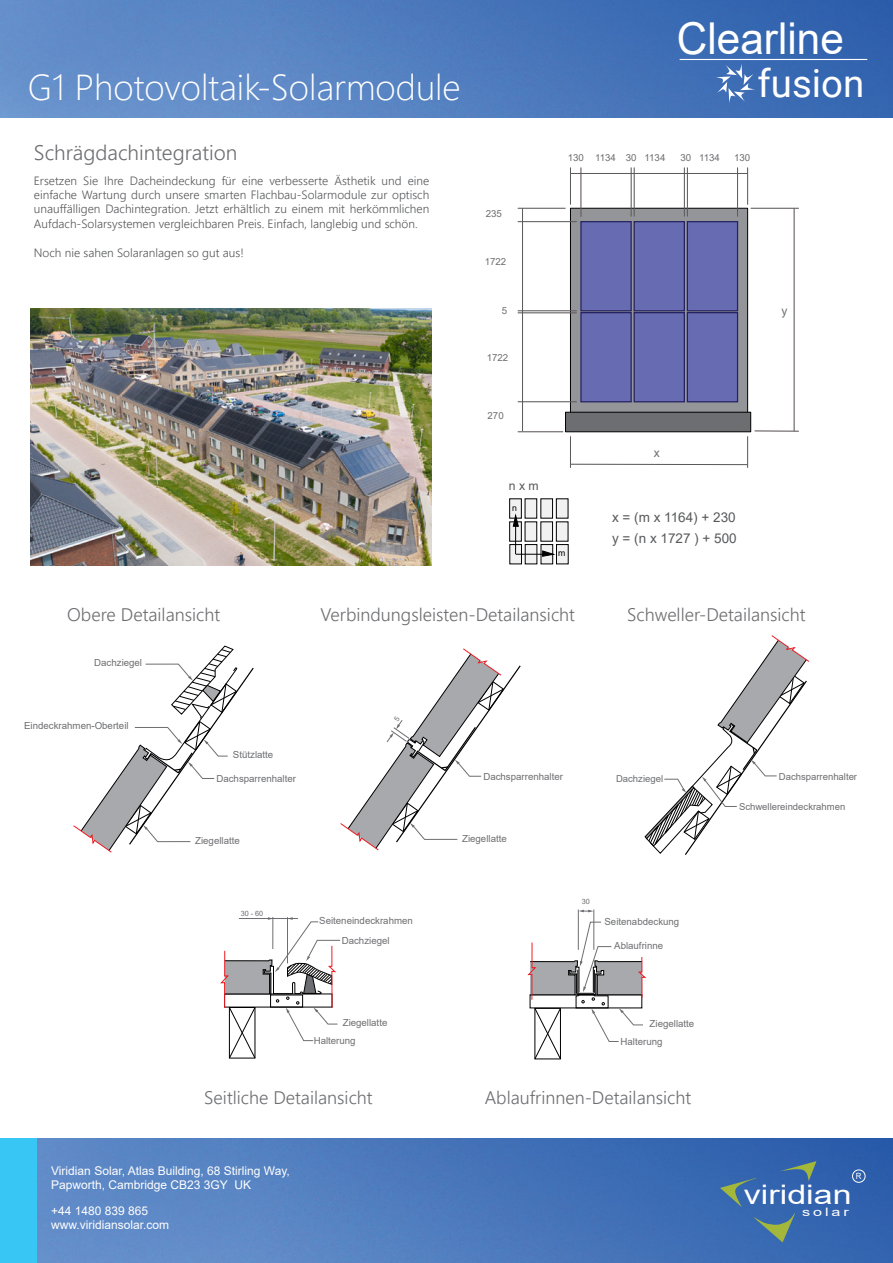
<style>
.page{position:relative;width:893px;height:1263px;background:#fff}
.page>*{position:absolute;margin:0;border:0;box-sizing:border-box;transform-origin:0 0}
.t1{font:43.95px "Arial";color:#fff;scale:.96 1}
.t2{font:38.4px "Roboto";color:#fff}
.t3{font:300 36px "Segoe UI";color:#fff}
.t4{font:27px "Arial";color:#fff;scale:1.26 1}
.t5{font:300 21px "Segoe UI";color:#6d6e71}
.t6{font:300 18.15px "Segoe UI";color:#6d6e71}
.t7{font:13.5px/21px "Arial";color:#58595b}
.t8{font:12.3px "Arial";color:#58595b}
.t9{font:300 12px/14.4px "Segoe UI";color:#58595b;text-align:justify}
.t10{font:12px/14.4px "Arial";color:#fff}
.t11{font:12px "Arial";color:#6d6e71}
.t12{font:11.7px "Arial";letter-spacing:.18em;color:#fff;scale:1.39 1}
.t13{font:9.75px/19px "Arial";color:#6d6e71;text-align:center}
.t14{font:9.45px "Arial";color:#6d6e71}
.t15{font:8.7px "Arial";color:#000}
.t16{font:8.55px "Arial";color:#fff;scale:.93 1}
.t17{font:7.2px "Arial";color:#6d6e71}
</style>
<div class="page">
<img style="left:0;top:0;width:893px;height:118px">
<img style="left:36px;top:1139px;width:857px;height:124px">
<svg style="left:720px;top:1178px;width:36px;height:29px"></svg>
<svg style="left:780px;top:1161px;width:36px;height:20px"></svg>
<svg style="left:754px;top:1213px;width:41px;height:29px"></svg>
<div style="left:852px;top:1170px;width:13px;height:12px;border:1px solid #fff;border-radius:50%"></div>
<svg style="left:715px;top:63px;width:40px;height:40px"></svg>
<hr style="left:680px;top:59px;width:187px;height:1px;background:#fff">
<div style="left:570px;top:208px;width:178px;height:216px;background:#939598;border:1px solid #000"></div>
<div style="left:580px;top:221px;width:52px;height:90px;background:#676bb1;border:1px solid #262262"></div>
<div style="left:633px;top:221px;width:52px;height:90px;background:#676bb1;border:1px solid #262262"></div>
<div style="left:687px;top:221px;width:51px;height:90px;background:#676bb1;border:1px solid #262262"></div>
<div style="left:580px;top:312px;width:52px;height:90px;background:#676bb1;border:1px solid #262262"></div>
<div style="left:633px;top:312px;width:52px;height:90px;background:#676bb1;border:1px solid #262262"></div>
<div style="left:687px;top:312px;width:51px;height:90px;background:#676bb1;border:1px solid #262262"></div>
<div style="left:565px;top:412px;width:186px;height:20px;background:#6d6e71;border:1px solid #000"></div>
<svg style="left:510px;top:522px;width:11px;height:19px"></svg>
<div style="left:525px;top:522px;width:12px;height:19px;background:#f1f1f2"></div>
<div style="left:541px;top:522px;width:12px;height:19px;background:#f1f1f2;border:1px solid #000"></div>
<div style="left:510px;top:499px;width:11px;height:19px;background:#f1f1f2"></div>
<div style="left:525px;top:499px;width:12px;height:19px;background:#f1f1f2"></div>
<div style="left:541px;top:499px;width:12px;height:19px;background:#f1f1f2;border:1px solid #000"></div>
<div style="left:556px;top:522px;width:12px;height:19px;background:#f1f1f2;border:1px solid #000"></div>
<div style="left:556px;top:499px;width:12px;height:19px;background:#f1f1f2;border:1px solid #000"></div>
<div style="left:510px;top:544px;width:12px;height:20px;background:#f1f1f2;border:1px solid #000"></div>
<div style="left:525px;top:544px;width:12px;height:20px;background:#f1f1f2"></div>
<div style="left:541px;top:544px;width:12px;height:20px;background:#f1f1f2;border:1px solid #000"></div>
<div style="left:556px;top:544px;width:12px;height:20px;background:#f1f1f2;border:1px solid #000"></div>
<hr style="left:515px;top:522px;width:1px;height:32px;background:#000">
<svg style="left:512px;top:511px;width:8px;height:16px"></svg>
<hr style="left:516px;top:554px;width:30px;height:1px;background:#000">
<svg style="left:541px;top:550px;width:17px;height:7px"></svg>
<img style="left:30px;top:308px;width:402px;height:257px">
<div style="left:0;top:1139px;width:36px;height:124px;background:#38c6f4"></div>
<hr style="left:578px;top:909px;width:1px;height:41px;background:#6d6e71">
<hr style="left:594px;top:909px;width:1px;height:41px;background:#6d6e71">
<svg style="left:579px;top:910px;width:14px;height:2px"></svg>
<svg style="left:220px;top:917px;width:120px;height:141px"></svg>
<svg style="left:73px;top:645px;width:181px;height:208px"></svg>
<svg style="left:644px;top:635px;width:165px;height:220px"></svg>
<svg style="left:527px;top:922px;width:119px;height:137px"></svg>
<hr style="left:518px;top:401px;width:59px;height:1px;background:#58595b">
<hr style="left:518px;top:312px;width:59px;height:1px;background:#58595b">
<hr style="left:518px;top:310px;width:59px;height:1px;background:#58595b">
<hr style="left:518px;top:221px;width:59px;height:1px;background:#58595b">
<hr style="left:518px;top:208px;width:47px;height:1px;background:#58595b">
<hr style="left:518px;top:431px;width:45px;height:1px;background:#58595b">
<hr style="left:522px;top:208px;width:1px;height:223px;background:#58595b">
<hr style="left:570px;top:167px;width:1px;height:38px;background:#58595b">
<hr style="left:581px;top:167px;width:1px;height:50px;background:#58595b">
<hr style="left:631px;top:167px;width:1px;height:50px;background:#58595b">
<hr style="left:634px;top:167px;width:1px;height:50px;background:#58595b">
<hr style="left:684px;top:167px;width:1px;height:50px;background:#58595b">
<hr style="left:687px;top:167px;width:1px;height:50px;background:#58595b">
<hr style="left:737px;top:167px;width:1px;height:50px;background:#58595b">
<hr style="left:747px;top:167px;width:1px;height:38px;background:#58595b">
<hr style="left:570px;top:173px;width:178px;height:1px;background:#58595b">
<hr style="left:751px;top:208px;width:48px;height:1px;background:#58595b">
<hr style="left:755px;top:431px;width:44px;height:1px;background:#58595b">
<hr style="left:794px;top:208px;width:1px;height:223px;background:#58595b">
<hr style="left:570px;top:437px;width:1px;height:31px;background:#58595b">
<hr style="left:747px;top:436px;width:1px;height:32px;background:#58595b">
<hr style="left:570px;top:464px;width:178px;height:1px;background:#58595b">
<svg style="left:340px;top:648px;width:181px;height:202px"></svg>
<h3 class="t3" style="left:28px;top:53px;width:434px">G1 Photovoltaik-Solarmodule</h3>
<h3 class="t5" style="left:34px;top:132px;width:205px">Schrägdachintegration</h3>
<p class="t9" style="left:34px;top:172px;width:397px">Ersetzen Sie Ihre Dacheindeckung für eine verbesserte Ästhetik und eine einfache Wartung durch unsere smarten Flachbau-Solarmodule zur optisch unauffälligen Dachintegration. Jetzt erhältlich zu einem mit herkömmlichen Aufdach-Solarsystemen vergleichbaren Preis. Einfach, langlebig und schön.</p>
<p class="t9" style="left:34px;top:244px;width:211px">Noch nie sahen Solaranlagen so gut aus!</p>
<h1 class="t1" style="left:677px;top:8px;width:175px">Clearline</h1>
<h2 class="t2" style="left:757px;top:56px;width:108px">fusion</h2>
<p class="t13" style="left:486px;top:204px;width:18px">235</p>
<p class="t13" style="left:485px;top:252px;width:23px">1722</p>
<p class="t13" style="left:502px;top:301px;width:7px">5</p>
<p class="t13" style="left:487px;top:348px;width:23px">1722</p>
<p class="t13" style="left:488px;top:406px;width:18px">270</p>
<p class="t8" style="left:509px;top:477px;width:31px">n x m</p>
<p class="t15" style="left:512px;top:502px;width:6px">n</p>
<p class="t13" style="left:568px;top:148px;width:99px">130 1134 30 1134</p>
<p class="t13" style="left:680px;top:148px;width:41px">30 1134</p>
<p class="t13" style="left:734px;top:148px;width:18px">130</p>
<p class="t11" style="left:654px;top:445px;width:7px">x</p>
<p class="t15" style="left:558px;top:547px;width:9px">m</p>
<p class="t7" style="left:612px;top:507px;width:126px">x = (m x 1164) + 230 y = (n x 1727 ) + 500</p>
<p class="t11" style="left:782px;top:302px;width:7px">y</p>
<h3 class="t6" style="left:67px;top:597px;width:154px">Obere Detailansicht</h3>
<h3 class="t6" style="left:627px;top:597px;width:180px">Schweller-Detailansicht</h3>
<h3 class="t6" style="left:321px;top:597px;width:256px">Verbindungsleisten-Detailansicht</h3>
<p class="t13" style="left:94px;top:653px;width:49px">Dachziegel</p>
<p class="t13" style="left:24px;top:716px;width:106px">Eindeckrahmen-Oberteil</p>
<p class="t13" style="left:233px;top:745px;width:42px">Stützlatte</p>
<p class="t13" style="left:216px;top:769px;width:81px">Dachsparrenhalter</p>
<p class="t13" style="left:195px;top:831px;width:46px">Ziegellatte</p>
<p class="t17" style="left:241px;top:909px;width:24px">30 - 60</p>
<p class="t13" style="left:319px;top:911px;width:95px">Seiteneindeckrahmen<br>Dachziegel</p>
<p class="t13" style="left:343px;top:1013px;width:46px">Ziegellatte</p>
<p class="t13" style="left:314px;top:1031px;width:43px">Halterung</p>
<p class="t13" style="left:483px;top:767px;width:81px">Dachsparrenhalter</p>
<p class="t13" style="left:462px;top:829px;width:46px">Ziegellatte</p>
<p class="t14" style="left:616px;top:772px;width:49px">Dachziegel</p>
<p class="t14" style="left:779px;top:770px;width:80px">Dachsparrenhalter</p>
<p class="t14" style="left:739px;top:800px;width:108px">Schwellereindeckrahmen</p>
<p class="t17" style="left:582px;top:896px;width:10px">30</p>
<p class="t13" style="left:604px;top:912px;width:76px">Seitenabdeckung</p>
<p class="t13" style="left:614px;top:936px;width:50px">Ablaufrinne</p>
<p class="t13" style="left:650px;top:1014px;width:46px">Ziegellatte</p>
<p class="t13" style="left:621px;top:1031px;width:43px">Halterung</p>
<h3 class="t6" style="left:204px;top:1080px;width:170px">Seitliche Detailansicht</h3>
<h3 class="t6" style="left:485px;top:1080px;width:208px">Ablaufrinnen-Detailansicht</h3>
<p class="t10" style="left:51px;top:1163px;width:240px">Viridian Solar, Atlas Building, 68 Stirling Way,<br>Papworth, Cambridge CB23 3GY UK</p>
<p class="t10" style="left:51px;top:1203px;width:120px">+44 1480 839 865 www.viridiansolar.com</p>
<p class="t16" style="left:856px;top:1170px;width:8px">R</p>
<h3 class="t4" style="left:744px;top:1176px;width:87px">viridian</h3>
<p class="t12" style="left:802px;top:1204px;width:35px">solar</p>
</div>
